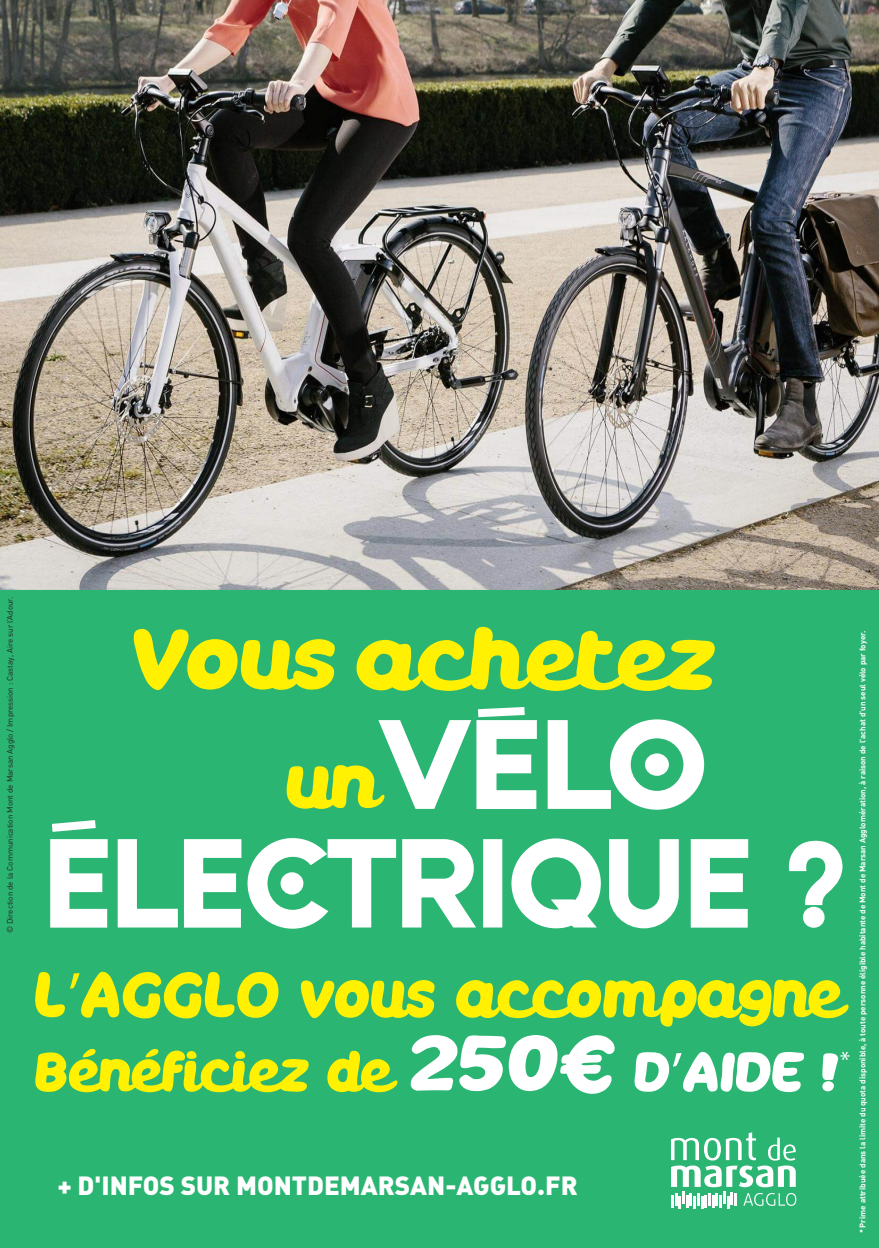
<style>
.page{position:relative;width:879px;height:1248px;background:#fff}
.page>*{position:absolute;margin:0;border:0;box-sizing:border-box;transform-origin:0 0}
.t1{font:118.5px "Hundred Ligatture";color:#fff;scale:1.08 1}
.t2{font:117.9px "Hundred Ligatture";color:#fff}
.t3{font:700 85.8px "Boulodrome";color:#fff101;scale:1.12 1}
.t4{font:700 64.1px "Boulodrome";color:#fff101}
.t5{font:700 55.8px "Boulodrome";color:#fff101;scale:1.05 1}
.t6{font:26px "DIN Black Alternate";color:#fff}
.t7{font:8px "DIN Bold Alternate";color:#fff}
.t8{font:8px "DIN";color:#231f20}
.s1{font-family:"Boulodrome";font-weight:700;font-size:73.4px;color:#fff101}
.s2{font-family:"Myriad Pro";font-weight:400}
.s3{font-size:80px;color:#fff}
.s4{color:#fff}
.s5{font-family:"Myriad Pro";font-weight:400;color:#fff}
</style>
<div class="page">
<img style="left:0;top:0;width:879px;height:590px">
<div style="left:0;top:590px;width:879px;height:657px;background:#2bb572"></div>
<svg style="left:671px;top:1132px;width:125px;height:76px"></svg>
<svg style="left:116px;top:836px;width:364px;height:94px"></svg>
<div style="left:483px;top:839px;width:19px;height:88px;border:4px solid #fff"></div>
<svg style="left:509px;top:836px;width:172px;height:94px"></svg>
<svg style="left:689px;top:837px;width:61px;height:92px"></svg>
<svg style="left:787px;top:838px;width:56px;height:91px"></svg>
<svg style="left:44px;top:815px;width:66px;height:114px"></svg>
<svg style="left:546px;top:717px;width:160px;height:94px"></svg>
<svg style="left:375px;top:702px;width:164px;height:109px"></svg>
<svg style="left:840px;top:1051px;width:9px;height:8px"></svg>
<p class="t8" style="left:5px;top:933px;width:337px;rotate:-90deg">© Direction de la Communication Mont de Marsan Agglo / Impression : Castay, Aire sur l’Adour.</p>
<h3 class="t3" style="left:134px;top:613px;width:521px">Vous achetez</h3>
<h1 class="t1" style="left:287px;top:696px;width:390px"><span class="s1">un</span>VELO</h1>
<h2 class="t2" style="left:44px;top:816px;width:804px">ELECTRIQUE ?</h2>
<h3 class="t4" style="left:35px;top:960px;width:808px">L<span class="s2">’</span>AGGLO vous accompagne</h3>
<h3 class="t5" style="left:35px;top:1041px;width:768px">Bénéficiez de <span class="s3">250€</span> <span class="s4">D</span><span class="s5">’</span><span class="s4">AIDE !</span></h3>
<h3 class="t6" style="left:57px;top:1167px;width:522px">+ D'INFOS SUR MONTDEMARSAN-AGGLO.FR</h3>
<p class="t7" style="left:857px;top:1233px;width:604px;rotate:-90deg">* Prime attribuée dans la limite du quota disponible, à toute personne éligible habitante de Mont de Marsan Agglomération, à raison de l’achat d’un seul vélo par foyer.</p>
</div>
